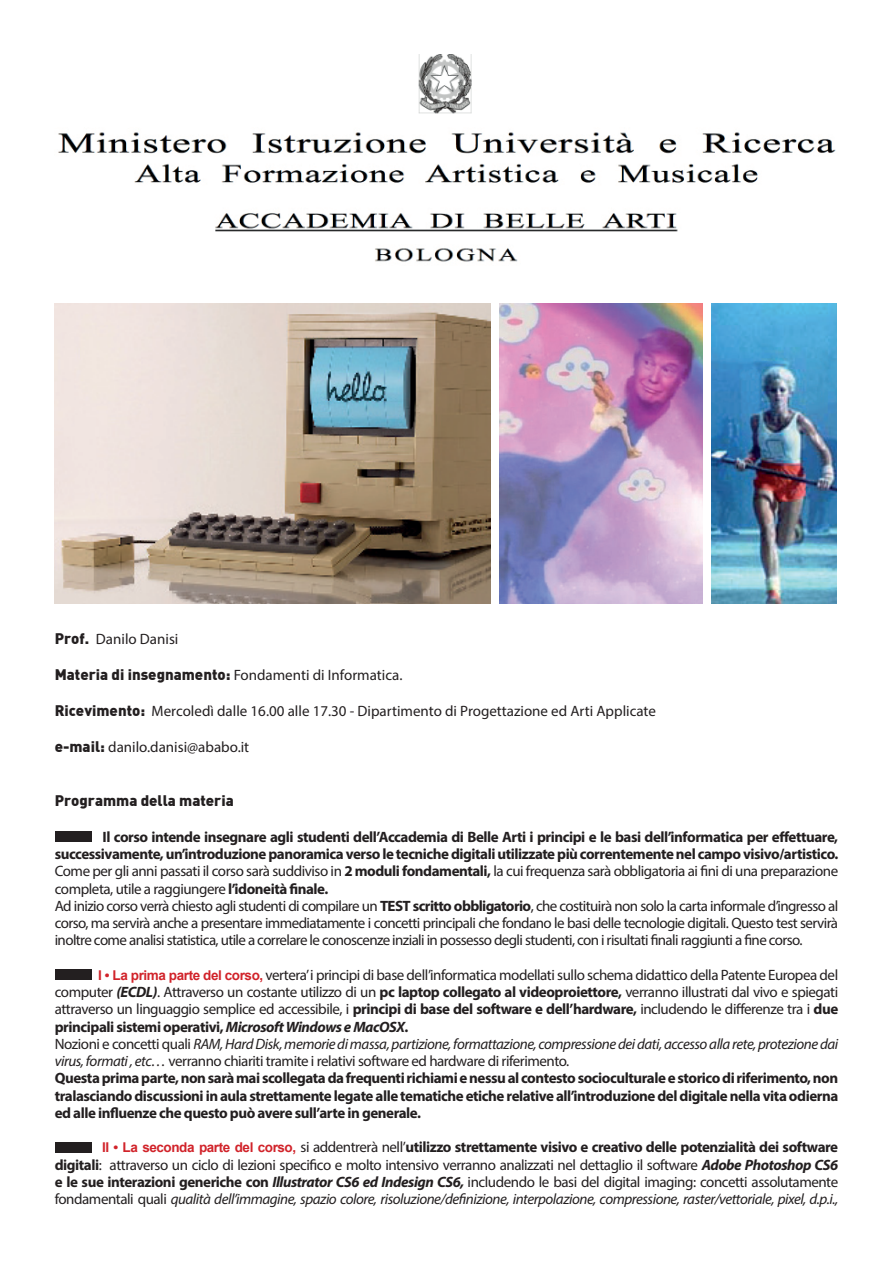
<style>
.page{position:relative;width:893px;height:1263px;background:#fff}
.page>*{position:absolute;margin:0;border:0;box-sizing:border-box;transform-origin:0 0}
.t1{font:15px/17.2px "Myriad Pro";letter-spacing:-.04em;color:#231f20}
.t2{font:700 15px/17.2px "Myriad Pro";letter-spacing:-.03em;color:#231f20}
.t3{font:15px "Myriad Pro";color:#231f20}
.t4{font:900 15px "DIN";color:#231f20}
.s1{font-family:"DIN";font-weight:900}
.s2{font-weight:700}
.s3{font-family:"Arial";font-size:13.5px;color:#d1232a}
.s4{font-weight:400}
.s5{font-style:italic}
.s6{font-weight:400;font-style:italic}
.s7{font-family:"Arial";font-weight:700;font-size:13.5px;color:#d1232a}
.s8{font-weight:700;font-style:italic}
</style>
<div class="page">
<img style="left:58px;top:54px;width:778px;height:208px">
<img style="left:54px;top:303px;width:437px;height:300px">
<img style="left:499px;top:303px;width:204px;height:300px">
<div style="left:55px;top:831px;width:36px;height:11px;background:#231f20"></div>
<div style="left:55px;top:969px;width:36px;height:11px;background:#231f20"></div>
<div style="left:55px;top:1142px;width:36px;height:10px;background:#231f20"></div>
<img style="left:711px;top:303px;width:125px;height:301px">
<p class="t3" style="left:55px;top:630px;width:125px"><span class="s1">Prof.</span> Danilo Danisi</p>
<p class="t3" style="left:55px;top:666px;width:349px"><span class="s1">Materia di insegnamento:</span> Fondamenti di Informatica.</p>
<p class="t3" style="left:55px;top:702px;width:603px"><span class="s1">Ricevimento:</span> Mercoledì dalle 16.00 alle 17.30 - Dipartimento di Progettazione ed Arti Applicate</p>
<p class="t3" style="left:55px;top:738px;width:196px"><span class="s1">e-mail:</span> danilo.danisi@ababo.it</p>
<p class="t4" style="left:55px;top:790px;width:180px">Programma della materia</p>
<p class="t1" style="left:55px;top:828px;width:785px;text-indent:48px"><span class="s2">Il corso intende insegnare agli studenti dell’Accademia di Belle Arti i principi e le basi dell’informatica per effettuare, successivamente, un’introduzione panoramica verso le tecniche digitali utilizzate più correntemente nel campo visivo/artistico.<br></span>Come per gli anni passati il corso sarà suddiviso in <span class="s2">2 moduli fondamentali,</span> la cui frequenza sarà obbligatoria ai fini di una preparazione completa, utile a raggiungere <span class="s2">l’idoneità finale.<br></span>Ad inizio corso verrà chiesto agli studenti di compilare un <span class="s2">TEST scritto obbligatorio</span>, che costituirà non solo la carta informale d’ingresso al corso, ma servirà anche a presentare immediatamente i concetti principali che fondano le basi delle tecnologie digitali. Questo test servirà inoltre come analisi statistica, utile a correlare le conoscenze inziali in possesso degli studenti, con i risultati finali raggiunti a fine corso.</p>
<p class="t2" style="left:55px;top:966px;width:785px;text-indent:43px"><span class="s3">I • La prima parte del corso,</span> <span class="s4">vertera’ i principi di base dell’informatica modellati sullo schema didattico della Patente Europea del computer</span> <span class="s5">(ECDL)</span><span class="s4">. Attraverso un costante utilizzo di un</span> pc laptop collegato al videoproiettore, <span class="s4">verranno illustrati dal vivo e spiegati attraverso un linguaggio semplice ed accessibile, i</span> principi di base del software e dell’hardware, <span class="s4">includendo le differenze tra i</span> due principali sistemi operativi, <span class="s5">Microsoft Windows e MacOSX</span>.<br><span class="s4">Nozioni e concetti quali</span> <span class="s6">RAM, Hard Disk, memorie di massa, partizione, formattazione, compressione dei dati, accesso alla rete, protezione dai virus, formati , etc…</span> <span class="s4">verranno chiariti tramite i relativi software ed hardware di riferimento.<br></span>Questa prima parte, non sarà mai scollegata da frequenti richiami e nessu al contesto socioculturale e storico di riferimento, non tralasciando discussioni in aula strettamente legate alle tematiche etiche relative all’introduzione del digitale nella vita odierna ed alle influenze che questo può avere sull’arte in generale.</p>
<p class="t1" style="left:55px;top:1138px;width:785px;text-align:justify;text-indent:47px"><span class="s7">II • La seconda parte del corso,</span> si addentrerà nell’<span class="s2">utilizzo strettamente visivo e creativo delle potenzialità dei software digitali</span>: attraverso un ciclo di lezioni specifico e molto intensivo verranno analizzati nel dettaglio il software <span class="s8">Adobe Photoshop CS6 </span><span class="s2">e le sue interazioni generiche con</span> <span class="s8">Illustrator CS6 ed Indesign CS6,</span> includendo le basi del digital imaging: concetti assolutamente fondamentali quali <span class="s5">qualità dell’immagine, spazio colore, risoluzione/definizione, interpolazione, compressione, raster/vettoriale, pixel, d.p.i.,</span></p>
</div>
